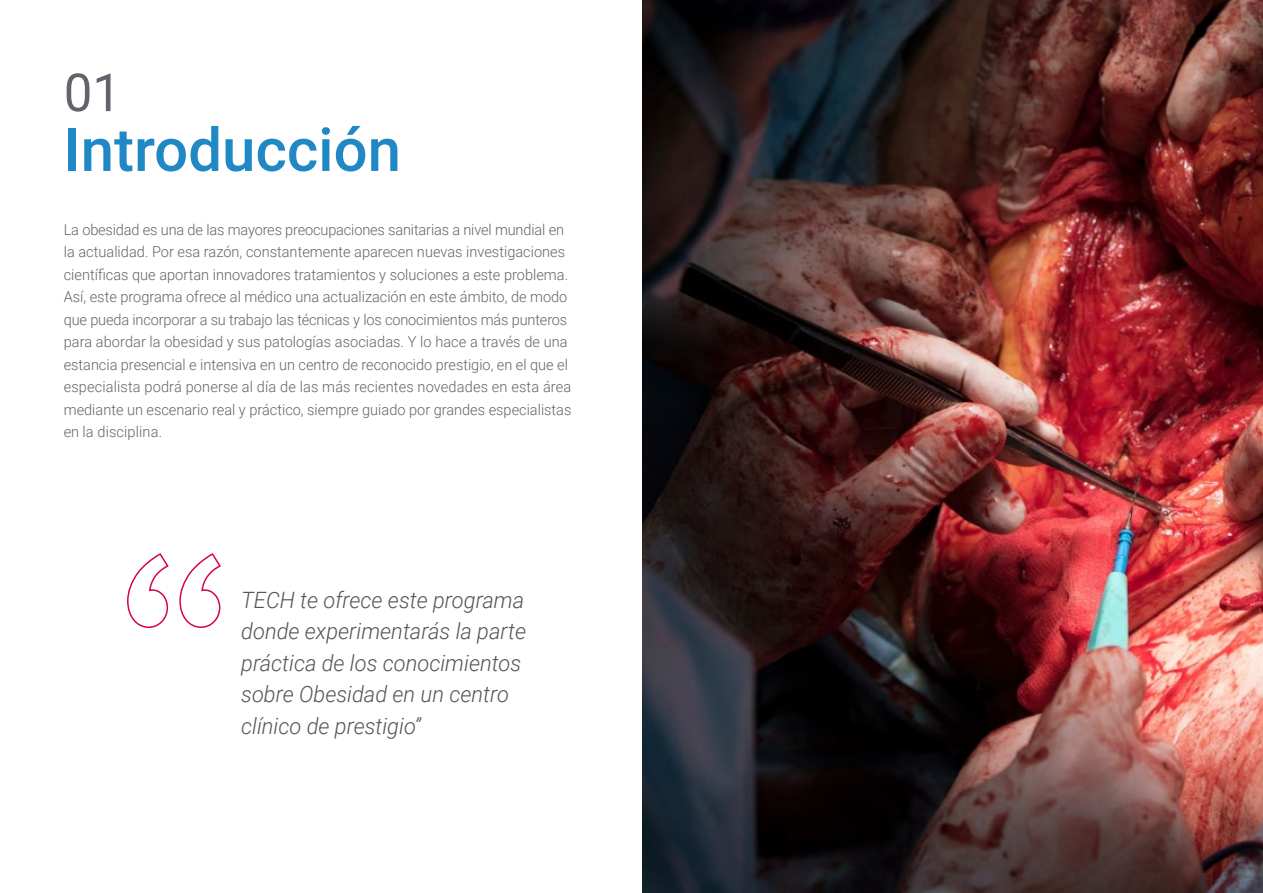
<style>
.page{position:relative;width:1263px;height:893px;background:#fff}
.page>*{position:absolute;margin:0;border:0;box-sizing:border-box;transform-origin:0 0}
.t1{font:500 60px "Roboto";color:#2088c5}
.t2{font:52.5px "Roboto";color:#61646a}
.t3{font:italic 300 22.5px/31.5px "Roboto";color:#52555b}
.t4{font:300 15px/22.5px "Roboto";color:#61646a}
</style>
<div class="page">
<svg style="left:127px;top:553px;width:94px;height:75px"></svg>
<img style="left:642px;top:0;width:621px;height:893px">
<h2 class="t2" style="left:64px;top:56px;width:59px">01</h2>
<h1 class="t1" style="left:64px;top:108px;width:339px">Introducción</h1>
<p class="t4" style="left:64px;top:217px;width:509px">La obesidad es una de las mayores preocupaciones sanitarias a nivel mundial en la actualidad. Por esa razón, constantemente aparecen nuevas investigaciones científicas que aportan innovadores tratamientos y soluciones a este problema.<br>Así, este programa ofrece al médico una actualización en este ámbito, de modo que pueda incorporar a su trabajo las técnicas y los conocimientos más punteros para abordar la obesidad y sus patologías asociadas. Y lo hace a través de una estancia presencial e intensiva en un centro de reconocido prestigio, en el que el especialista podrá ponerse al día de las más recientes novedades en esta área mediante un escenario real y práctico, siempre guiado por grandes especialistas en la disciplina.</p>
<h3 class="t3" style="left:241px;top:583px;width:286px">TECH te ofrece este programa donde experimentarás la parte práctica de los conocimientos sobre Obesidad en un centro clínico de prestigio”</h3>
</div>
